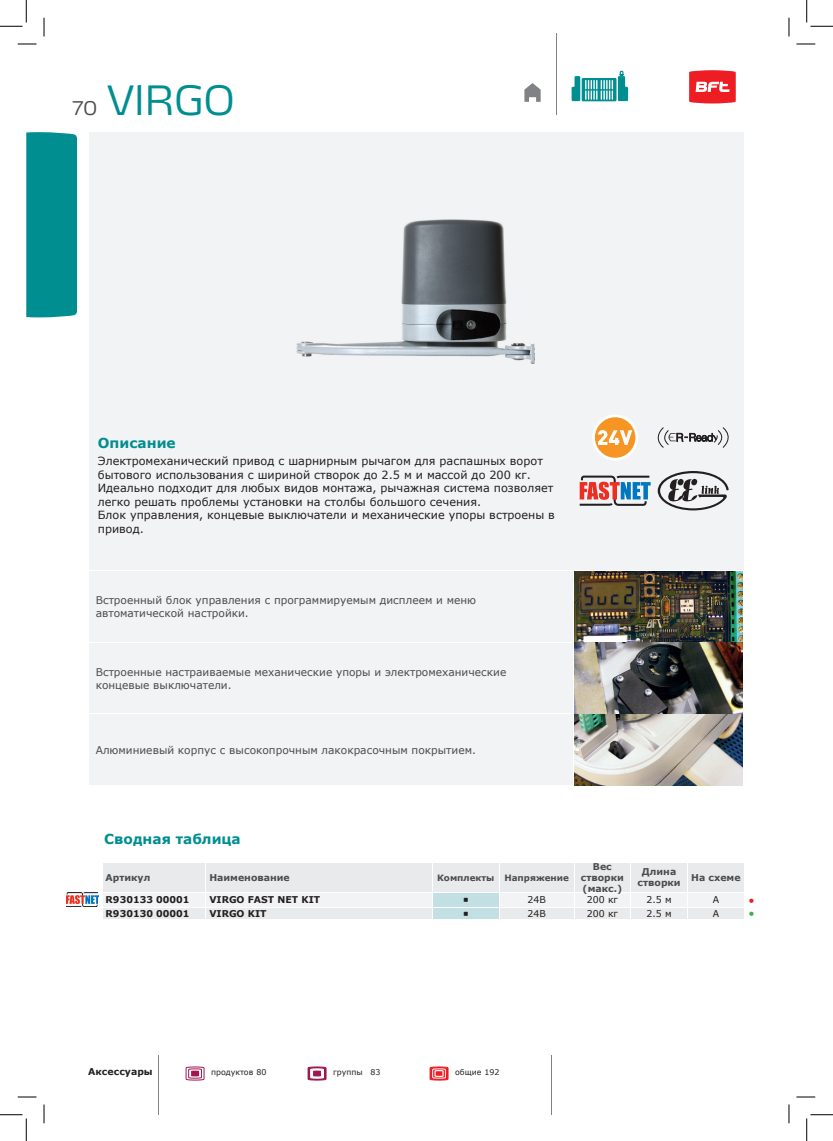
<style>
.page{position:relative;width:833px;height:1141px;background:#fff}
.page>*{position:absolute;margin:0;border:0;box-sizing:border-box;transform-origin:0 0}
.t1{font:300 40px "Max LF";color:#008e91}
.t2{font:300 18.75px "Max LF";color:#4b4c4d}
.t3{font:700 13.75px "Verdana";color:#008e91}
.t4{font:11.25px/13.5px "Verdana";color:#231f20}
.t5{font:10.62px/12.8px "Verdana";color:#4b4c4d}
.t6{font:700 9.38px "Verdana";color:#231f20}
.t7{font:700 9.38px/11.2px "Verdana";color:#4b4c4d;text-align:center}
.t8{font:9.38px "Verdana";color:#231f20}
.t9{font:700 8.75px "Verdana";color:#4b4c4d}
.t10{font:7.88px "Verdana";color:#231f20}
</style>
<div class="page">
<hr style="left:556px;top:33px;width:1px;height:82px;background:#808285">
<hr style="left:550px;top:1055px;width:1px;height:59px;background:#808285">
<hr style="left:158px;top:1055px;width:1px;height:59px;background:#808285">
<div style="left:26px;top:132px;width:51px;height:185px;background:#008e91"></div>
<svg style="left:689px;top:70px;width:46px;height:33px;background:#f04348"></svg>
<svg style="left:571px;top:71px;width:56px;height:30px"></svg>
<svg style="left:185px;top:1066px;width:19px;height:14px"></svg>
<svg style="left:307px;top:1066px;width:19px;height:14px"></svg>
<svg style="left:429px;top:1066px;width:19px;height:14px"></svg>
<div style="left:89px;top:132px;width:654px;height:649px;background:#f2f3f4"></div>
<img style="left:296px;top:220px;width:238px;height:143px">
<svg style="left:593px;top:416px;width:43px;height:43px"></svg>
<div style="left:591px;top:414px;width:46px;height:46px;border:3px solid #fff;border-radius:50%"></div>
<svg style="left:597px;top:430px;width:35px;height:15px"></svg>
<svg style="left:657px;top:427px;width:71px;height:21px"></svg>
<svg style="left:579px;top:475px;width:71px;height:31px"></svg>
<svg style="left:657px;top:471px;width:71px;height:39px"></svg>
<hr style="left:89px;top:781px;width:483px;height:4px;background:#f2f3f4">
<hr style="left:88px;top:570px;width:485px;height:1px;background:#fff">
<hr style="left:573px;top:570px;width:171px;height:1px;background:#fff">
<hr style="left:572px;top:571px;width:1px;height:71px;background:#fff">
<hr style="left:88px;top:642px;width:485px;height:1px;background:#fff">
<hr style="left:573px;top:642px;width:171px;height:1px;background:#fff">
<hr style="left:572px;top:642px;width:1px;height:71px;background:#fff">
<hr style="left:88px;top:713px;width:485px;height:1px;background:#fff">
<hr style="left:573px;top:713px;width:171px;height:1px;background:#fff">
<hr style="left:572px;top:714px;width:1px;height:71px;background:#fff">
<img style="left:574px;top:571px;width:168px;height:214px">
<svg style="left:66px;top:892px;width:1px;height:15px"></svg>
<img style="left:67px;top:892px;width:31px;height:14px">
<svg style="left:524px;top:83px;width:16px;height:19px"></svg>
<svg style="left:18px;top:43px;width:18px;height:2px"></svg>
<svg style="left:796px;top:43px;width:18px;height:2px"></svg>
<svg style="left:18px;top:1096px;width:18px;height:1px"></svg>
<svg style="left:796px;top:1096px;width:18px;height:1px"></svg>
<svg style="left:43px;top:18px;width:2px;height:18px"></svg>
<svg style="left:43px;top:1104px;width:2px;height:19px"></svg>
<svg style="left:788px;top:18px;width:1px;height:18px"></svg>
<svg style="left:788px;top:1104px;width:1px;height:19px"></svg>
<svg style="left:0;top:0;width:27px;height:27px"></svg>
<svg style="left:0;top:1114px;width:27px;height:26px"></svg>
<svg style="left:806px;top:0;width:26px;height:27px"></svg>
<svg style="left:806px;top:1114px;width:26px;height:26px"></svg>
<svg style="left:98px;top:863px;width:646px;height:56px"></svg>
<h2 class="t2" style="left:72px;top:96px;width:26px">70</h2>
<h1 class="t1" style="left:107px;top:75px;width:129px">VIRGO</h1>
<p class="t3" style="left:98px;top:433px;width:79px">Описание</p>
<p class="t4" style="left:98px;top:454px;width:458px">Электромеханический привод с шарнирным рычагом для распашных ворот бытового использования с шириной створок до 2.5 м и массой до 200 кг.<br>Идеально подходит для любых видов монтажа, рычажная система позволяет легко решать проблемы установки на столбы большого сечения.<br>Блок управления, концевые выключатели и механические упоры встроены в привод.</p>
<p class="t5" style="left:96px;top:594px;width:382px">Встроенный блок управления с программируемым дисплеем и меню автоматической настройки.</p>
<p class="t5" style="left:96px;top:665px;width:412px">Встроенные настраиваемые механические упоры и электромеханические концевые выключатели.</p>
<p class="t5" style="left:96px;top:743px;width:381px">Алюминиевый корпус с высокопрочным лакокрасочным покрытием.</p>
<p class="t3" style="left:104px;top:829px;width:138px">Сводная таблица</p>
<p class="t7" style="left:106px;top:871px;width:46px">Артикул</p>
<p class="t7" style="left:209px;top:871px;width:82px">Наименование</p>
<p class="t9" style="left:437px;top:871px;width:133px">Комплекты Напряжение</p>
<p class="t7" style="left:580px;top:860px;width:45px">Вес створки (макс.)</p>
<p class="t7" style="left:637px;top:865px;width:45px">Длина створки</p>
<p class="t7" style="left:690px;top:871px;width:51px">На схеме</p>
<p class="t6" style="left:106px;top:893px;width:85px">R930133 00001</p>
<p class="t6" style="left:209px;top:893px;width:112px">VIRGO FAST NET KIT</p>
<p class="t8" style="left:527px;top:893px;width:20px">24B</p>
<p class="t8" style="left:586px;top:893px;width:33px">200 кг</p>
<p class="t8" style="left:646px;top:893px;width:27px">2.5 м</p>
<p class="t8" style="left:712px;top:893px;width:8px">A</p>
<p class="t6" style="left:106px;top:906px;width:85px">R930130 00001</p>
<p class="t6" style="left:209px;top:906px;width:59px">VIRGO KIT</p>
<p class="t8" style="left:527px;top:906px;width:20px">24B</p>
<p class="t8" style="left:586px;top:906px;width:33px">200 кг</p>
<p class="t8" style="left:646px;top:906px;width:27px">2.5 м</p>
<p class="t8" style="left:712px;top:906px;width:8px">A</p>
<p class="t6" style="left:88px;top:1065px;width:66px">Аксессуары</p>
<p class="t10" style="left:211px;top:1066px;width:57px">продуктов 80</p>
<p class="t10" style="left:333px;top:1066px;width:49px">группы 83</p>
<p class="t10" style="left:455px;top:1066px;width:46px">общие 192</p>
</div>
